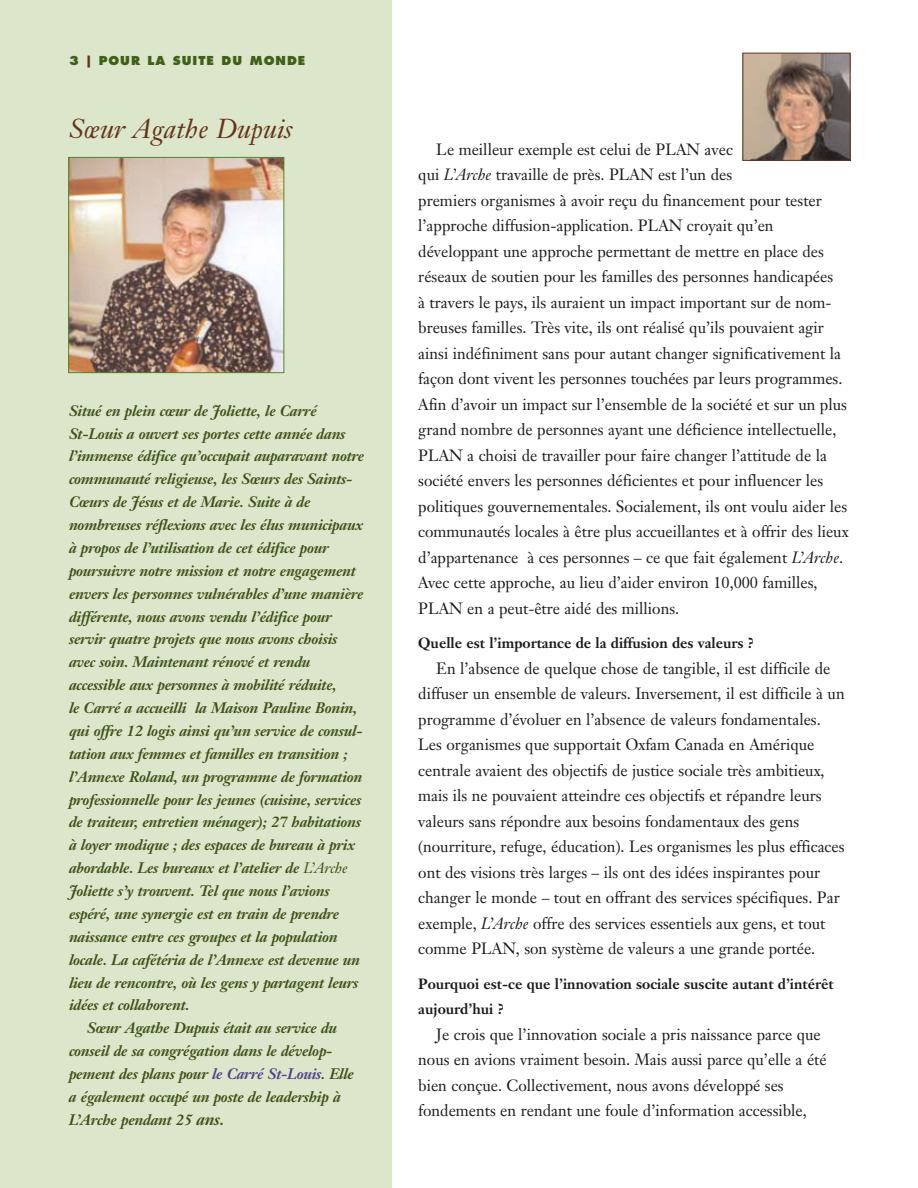
<style>
.page{position:relative;width:918px;height:1188px;background:#fff}
.page>*{position:absolute;margin:0;border:0;box-sizing:border-box;transform-origin:0 0}
.t1{font:italic 27px "Janson Text";color:#643419}
.t2{font:16.2px/25.5px "Janson Text";color:#1b1b19}
.t3{font:italic 700 15px "Janson Text";letter-spacing:-.015em;color:#3e5117}
.t4{font:700 14.7px/25.5px "Janson Text";color:#1b1b19}
.t5{font:800 12px "Futura";letter-spacing:.085em;color:#406019}
.s1{color:#643419}
.s2{font-weight:400}
.s3{color:#52418a}
.s4{font-size:16.5px}
.s5{font-style:italic}
</style>
<div class="page">
<div style="left:0;top:0;width:392px;height:1188px;background:#dbe6cb"></div>
<img style="left:744px;top:55px;width:104px;height:104px">
<div style="left:742px;top:53px;width:108px;height:108px;border:1px solid #643419"></div>
<img style="left:70px;top:159px;width:212px;height:212px">
<div style="left:68px;top:157px;width:216px;height:216px;border:1px solid #528729"></div>
<p class="t5" style="left:69px;top:55px;width:238px">3 <span class="s1">|</span> POUR LA SUITE DU MONDE</p>
<h1 class="t1" style="left:69px;top:118px;width:225px">Sœur Agathe Dupuis</h1>
<p class="t3" style="left:69px;top:405px;width:249px">Situé en plein cœur de Joliette, le Carré</p>
<p class="t3" style="left:69px;top:428px;width:278px">St-Louis a ouvert ses portes cette année dans</p>
<p class="t3" style="left:69px;top:451px;width:297px">l’immense édifice qu’occupait auparavant notre</p>
<p class="t3" style="left:69px;top:474px;width:285px">communauté religieuse, les Sœurs des Saints-</p>
<p class="t3" style="left:69px;top:496px;width:243px">Cœurs de Jésus et de Marie. Suite à de</p>
<p class="t3" style="left:69px;top:519px;width:296px">nombreuses réflexions avec les élus municipaux</p>
<p class="t3" style="left:69px;top:542px;width:261px">à propos de l’utilisation de cet édifice pour</p>
<p class="t3" style="left:69px;top:565px;width:288px">poursuivre notre mission et notre engagement</p>
<p class="t3" style="left:69px;top:588px;width:296px">envers les personnes vulnérables d’une manière</p>
<p class="t3" style="left:69px;top:611px;width:264px">différente, nous avons vendu l’édifice pour</p>
<p class="t3" style="left:69px;top:634px;width:270px">servir quatre projets que nous avons choisis</p>
<p class="t3" style="left:69px;top:657px;width:243px">avec soin. Maintenant rénové et rendu</p>
<p class="t3" style="left:69px;top:679px;width:269px">accessible aux personnes à mobilité réduite,</p>
<p class="t3" style="left:69px;top:702px;width:290px">le Carré a accueilli la Maison Pauline Bonin,</p>
<p class="t3" style="left:69px;top:725px;width:295px">qui offre 12 logis ainsi qu’un service de consul-</p>
<p class="t3" style="left:69px;top:748px;width:280px">tation aux femmes et familles en transition ;</p>
<p class="t3" style="left:69px;top:771px;width:295px">l’Annexe Roland, un programme de formation</p>
<p class="t3" style="left:69px;top:794px;width:294px">professionnelle pour les jeunes (cuisine, services</p>
<p class="t3" style="left:69px;top:817px;width:294px">de traiteur, entretien ménager); 27 habitations</p>
<p class="t3" style="left:69px;top:840px;width:288px">à loyer modique ; des espaces de bureau à prix</p>
<p class="t3" style="left:69px;top:862px;width:280px">abordable. Les bureaux et l’atelier de <span class="s2">L’Arche</span></p>
<p class="t3" style="left:69px;top:885px;width:262px">Joliette s’y trouvent. Tel que nous l’avions</p>
<p class="t3" style="left:69px;top:908px;width:272px">espéré, une synergie est en train de prendre</p>
<p class="t3" style="left:69px;top:931px;width:270px">naissance entre ces groupes et la population</p>
<p class="t3" style="left:69px;top:954px;width:293px">locale. La cafétéria de l’Annexe est devenue un</p>
<p class="t3" style="left:69px;top:977px;width:291px">lieu de rencontre, où les gens y partagent leurs</p>
<p class="t3" style="left:69px;top:1000px;width:122px">idées et collaborent.</p>
<p class="t3" style="left:87px;top:1023px;width:252px">Sœur Agathe Dupuis était au service du</p>
<p class="t3" style="left:69px;top:1045px;width:265px">conseil de sa congrégation dans le dévelop-</p>
<p class="t3" style="left:69px;top:1068px;width:287px">pement des plans pour <span class="s3">le Carré St-Louis</span>. Elle</p>
<p class="t3" style="left:69px;top:1091px;width:273px">a également occupé un poste de leadership à</p>
<p class="t3" style="left:69px;top:1114px;width:157px">L’Arche pendant 25 <span class="s4">ans.</span></p>
<p class="t2" style="left:418px;top:138px;width:432px;text-indent:18px">Le meilleur exemple est celui de PLAN avec<br>qui <span class="s5">L’Arche</span> travaille de près. PLAN est l’un des<br>premiers organismes à avoir reçu du financement pour tester l’approche diffusion-application. PLAN croyait qu’en développant une approche permettant de mettre en place des réseaux de soutien pour les familles des personnes handicapées<br>à travers le pays, ils auraient un impact important sur de nom&shy;breuses familles. Très vite, ils ont réalisé qu’ils pouvaient agir ainsi indéfiniment sans pour autant changer significativement la façon dont vivent les personnes touchées par leurs programmes.<br>Afin d’avoir un impact sur l’ensemble de la société et sur un plus grand nombre de personnes ayant une déficience intellectuelle, PLAN a choisi de travailler pour faire changer l’attitude de la société envers les personnes déficientes et pour influencer les politiques gouvernementales. Socialement, ils ont voulu aider les communautés locales à être plus accueillantes et à offrir des lieux d’appartenance à ces personnes – ce que fait également <span class="s5">L’Arche</span>.<br>Avec cette approche, au lieu d’aider environ 10,000 familles, PLAN en a peut-être aidé des millions.</p>
<p class="t4" style="left:418px;top:632px;width:338px">Quelle est l’importance de la diffusion des valeurs ?</p>
<p class="t2" style="left:418px;top:657px;width:428px;text-indent:18px">En l’absence de quelque chose de tangible, il est difficile de diffuser un ensemble de valeurs. Inversement, il est difficile à un programme d’évoluer en l’absence de valeurs fondamentales.<br>Les organismes que supportait Oxfam Canada en Amérique centrale avaient des objectifs de justice sociale très ambitieux, mais ils ne pouvaient atteindre ces objectifs et répandre leurs valeurs sans répondre aux besoins fondamentaux des gens (nourriture, refuge, éducation). Les organismes les plus efficaces ont des visions très larges – ils ont des idées inspirantes pour changer le monde – tout en offrant des services spécifiques. Par exemple, <span class="s5">L’Arche</span> offre des services essentiels aux gens, et tout comme PLAN, son système de valeurs a une grande portée.</p>
<p class="t4" style="left:418px;top:972px;width:417px">Pourquoi est-ce que l’innovation sociale suscite autant d’intérêt aujourd’hui ?</p>
<p class="t2" style="left:418px;top:1023px;width:410px;text-indent:18px">Je crois que l’innovation sociale a pris naissance parce que nous en avions vraiment besoin. Mais aussi parce qu’elle a été bien conçue. Collectivement, nous avons développé ses fondements en rendant une foule d’information accessible,</p>
</div>
